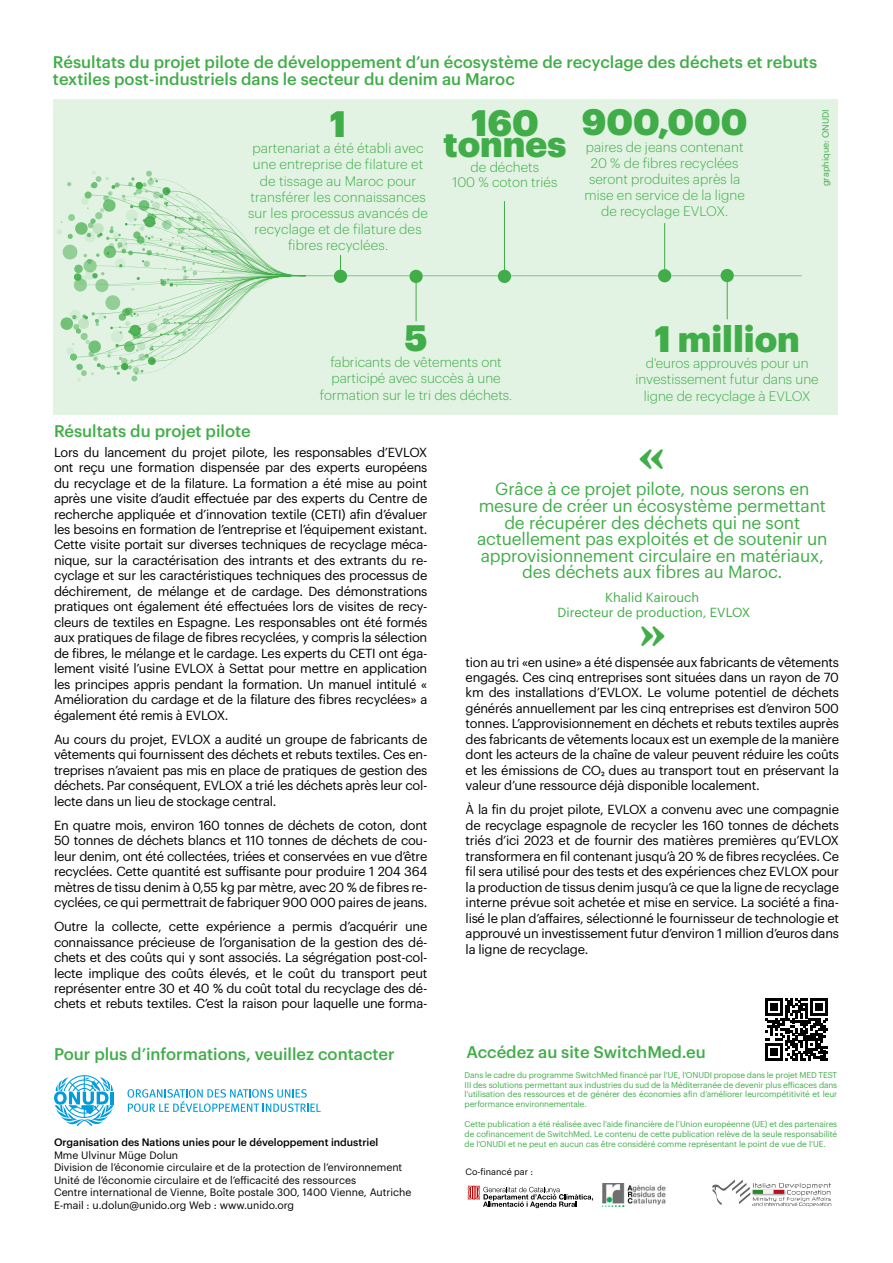
<style>
.page{position:relative;width:893px;height:1263px;background:#fff}
.page>*{position:absolute;margin:0;border:0;box-sizing:border-box;transform-origin:0 0}
.t1{font:700 49.5px "Mercury Text G1";color:#41ad49}
.t2{font:900 36px "Graphik";color:#41ad49}
.t3{font:17.25px/33px "Graphik";letter-spacing:-.01em;color:#41ad49;text-align:center}
.t4{font:500 16.5px/17.1px "Graphik";color:#41ad49}
.t5{font:300 13.5px/16.2px "Graphik";letter-spacing:.005em;color:#41ad49;text-align:center}
.t6{font:12.9px/15.5px "Graphik";letter-spacing:-.02em;color:#000;text-align:justify}
.t7{font:12.9px/15.5px "Graphik";color:#41ad49;text-align:center}
.t8{font:10.5px/12.6px "Graphik";color:#000}
.t9{font:500 10.5px "Graphik";color:#000}
.t10{font:9px "Graphik";color:#41ad49}
.t11{font:9px "Graphik";color:#000}
.t12{font:8.25px/9.9px "Graphik";letter-spacing:-.01em;color:#41ad49;text-align:justify}
</style>
<div class="page">
<svg style="left:127px;top:1089px;width:194px;height:23px"></svg>
<svg style="left:54px;top:1075px;width:60px;height:51px"></svg>
<svg style="left:468px;top:1185px;width:125px;height:23px"></svg>
<svg style="left:765px;top:998px;width:63px;height:63px"></svg>
<img style="left:602px;top:1183px;width:64px;height:24px">
<svg style="left:712px;top:1179px;width:119px;height:28px"></svg>
<div style="left:53px;top:100px;width:785px;height:315px;background:#e2f2e3"></div>
<svg style="left:57px;top:170px;width:745px;height:212px"></svg>
<p class="t4" style="left:53px;top:52px;width:766px">Résultats du projet pilote de développement d’un écosystème de recyclage des déchets et rebuts textiles post-industriels dans le secteur du denim au Maroc</p>
<h2 class="t2" style="left:471px;top:94px;width:69px">160</h2>
<p class="t5" style="left:452px;top:158px;width:107px;line-height:15px">de déchets<br>100 % coton triés</p>
<h2 class="t2" style="left:330px;top:96px;width:18px">1</h2>
<p class="t5" style="left:248px;top:139px;width:181px">partenariat a été établi avec une entreprise de filature et de tissage au Maroc pour transférer les connaissances sur les processus avancés de recyclage et de filature des fibres recyclées.</p>
<h2 class="t2" style="left:443px;top:115px;width:124px">tonnes</h2>
<h2 class="t2" style="left:582px;top:94px;width:167px">900,000</h2>
<p class="t5" style="left:584px;top:138px;width:162px">paires de jeans contenant<br>20 % de fibres recyclées seront produites après la mise en service de la ligne de recyclage EVLOX.</p>
<p class="t10" style="left:819px;top:186px;width:79px;rotate:-90deg">graphique: ONUDI</p>
<h2 class="t2" style="left:405px;top:310px;width:25px">5</h2>
<p class="t5" style="left:320px;top:353px;width:194px">fabricants de vêtements ont participé avec succès à une formation sur le tri des déchets.</p>
<h2 class="t2" style="left:654px;top:311px;width:147px">1 million</h2>
<p class="t5" style="left:636px;top:354px;width:185px">d'euros approuvés pour un investissement futur dans une ligne de recyclage à EVLOX</p>
<p class="t4" style="left:54px;top:421px;width:198px">Résultats du projet pilote</p>
<p class="t6" style="left:54px;top:443px;width:375px">Lors du lancement du projet pilote, les responsables d’EVLOX ont reçu une formation dispensée par des experts européens du recyclage et de la filature. La formation a été mise au point après une visite d’audit effectuée par des experts du Centre de recherche appliquée et d’innovation textile (CETI) afin d’évaluer les besoins en formation de ’lentreprise et ’léquipement existant.</p>
<p class="t6" style="left:54px;top:567px;width:375px">cyclage et sur les caractéristiques techniques des processus de</p>
<p class="t6" style="left:54px;top:536px;width:375px">Cette visite portait sur diverses techniques de recyclage méca-</p>
<p class="t6" style="left:54px;top:582px;width:375px">déchirement, de mélange et de cardage. Des démonstrations</p>
<p class="t6" style="left:54px;top:613px;width:375px">cleurs de textiles en Espagne. Les responsables ont été formés</p>
<p class="t6" style="left:54px;top:551px;width:375px">nique, sur la caractérisation des intrants et des extrants du re-</p>
<p class="t6" style="left:54px;top:598px;width:375px">pratiques ont également été effectuées lors de visites de recy-</p>
<p class="t6" style="left:54px;top:629px;width:375px">aux pratiques de filage de fibres recyclées y, compris la sélection</p>
<p class="t6" style="left:54px;top:660px;width:375px">lement visité ’l usine EVLOX à Settat pour mettre en application</p>
<p class="t6" style="left:54px;top:644px;width:375px">de fibres le, mélange et le cardage. Les experts du CETI ont éga-</p>
<p class="t6" style="left:54px;top:675px;width:375px">les principes appris pendant la formation. Un manuel intitulé » Amélioration du cardage et de la filature des fibres recyclées» a également été remis à EVLOX.</p>
<p class="t6" style="left:54px;top:730px;width:375px">Au cours du projet, EVLOX a audité un groupe de fabricants de</p>
<p class="t6" style="left:54px;top:761px;width:375px">treprises ’navaient pas mis en place de pratiques de gestion des</p>
<p class="t6" style="left:54px;top:746px;width:375px">vêtements qui fournissent des déchets et rebuts textiles. Ces en-</p>
<p class="t6" style="left:54px;top:792px;width:224px">lecte dans un lieu de stockage central.</p>
<p class="t6" style="left:54px;top:777px;width:375px">déchets. Par conséquent, EVLOX a trié les déchets après leur col-</p>
<p class="t6" style="left:54px;top:816px;width:375px">En quatre mois, environ 160 tonnes de déchets de coton, dont</p>
<p class="t6" style="left:54px;top:847px;width:375px">leur denim, ont été collectées, triées et conservées en vue d’être</p>
<p class="t6" style="left:54px;top:832px;width:375px">50 tonnes de déchets blancs et 110 tonnes de déchets de cou-</p>
<p class="t6" style="left:54px;top:863px;width:375px">recyclées. Cette quantité est suffisante pour produire 1 204 364</p>
<p class="t6" style="left:54px;top:893px;width:375px">cyclées, ce qui permettrait de fabriquer 900 000 paires de jeans.</p>
<p class="t6" style="left:54px;top:878px;width:375px">mètres de tissu denim à 0,55 kg par mètre, avec 20 % de fibres re-</p>
<p class="t6" style="left:405px;top:917px;width:24px">une</p>
<p class="t6" style="left:95px;top:917px;width:12px">la</p>
<p class="t6" style="left:112px;top:917px;width:51px">collecte,</p>
<p class="t6" style="left:340px;top:917px;width:60px">d’acquérir</p>
<p class="t6" style="left:206px;top:917px;width:66px">expérience</p>
<p class="t6" style="left:292px;top:917px;width:42px">permis</p>
<p class="t6" style="left:54px;top:917px;width:35px">Outre</p>
<p class="t6" style="left:54px;top:964px;width:375px">lecte implique des coûts élevés, et le coût du transport peut</p>
<p class="t6" style="left:169px;top:917px;width:32px">cette</p>
<p class="t6" style="left:278px;top:917px;width:8px">a</p>
<p class="t6" style="left:54px;top:933px;width:375px">connaissance précieuse de ’lorganisation de la gestion des dé-</p>
<p class="t6" style="left:54px;top:948px;width:375px">chets et des coûts qui y sont associés. La ségrégation post-col-</p>
<p class="t6" style="left:54px;top:979px;width:375px">représenter entre 30 et 40 % du coût total du recyclage des dé-</p>
<p class="t6" style="left:54px;top:995px;width:375px">chets et rebuts textiles C. ’est la raison pour laquelle une forma-</p>
<p class="t4" style="left:54px;top:1044px;width:342px">Pour plus d’informations, veuillez contacter</p>
<p class="t9" style="left:54px;top:1134px;width:326px">Organisation des Nations unies pour le développement industriel</p>
<p class="t8" style="left:54px;top:1147px;width:359px">Mme Ulvinur Müge Dolun<br>Division de ’léconomie circulaire et de la protection de ’lenvironnement Unité de ’léconomie circulaire et de ’lefficacité des ressources<br>Centre international de Vienne, Boîte postale 300, 1400 Vienne, Autriche -E mail .u: dolun@unido.org Web : www.unido.org</p>
<h1 class="t1" style="left:639px;top:424px;width:29px">»</h1>
<h3 class="t3" style="left:479px;top:488px;width:349px">mesure de créer un écosystème permettant</h3>
<h3 class="t3" style="left:495px;top:471px;width:316px">Grâce à ce projet pilote, nous serons en de récupérer des déchets qui ne sont</h3>
<h3 class="t3" style="left:477px;top:521px;width:352px">actuellement pas exploités et de soutenir un des déchets aux fibres au Maroc.</h3>
<h3 class="t3" style="left:481px;top:537px;width:345px">approvisionnement circulaire en matériaux,</h3>
<p class="t7" style="left:558px;top:588px;width:194px">Khalid Kairouch<br>Directeur de production, EVLOX</p>
<h1 class="t1" style="left:639px;top:601px;width:29px">«</h1>
<p class="t6" style="left:466px;top:653px;width:375px">tion au tri «en usine» a été dispensée aux fabricants de vêtements</p>
<p class="t6" style="left:466px;top:668px;width:375px">engagés. Ces cinq entreprises sont situées dans un rayon de 70 km des installations d’EVLOX. Le volume potentiel de déchets générés annuellement par les cinq entreprises est d’environ 500 tonnes ’L. approvisionnement en déchets et rebuts textiles auprès des fabricants de vêtements locaux est un exemple de la manière dont les acteurs de la chaîne de valeur peuvent réduire les coûts et les émissions de CO2 dues au transport tout en préservant la valeur d’une ressource déjà disponible localement.</p>
<p class="t6" style="left:466px;top:801px;width:375px">À la fin du projet pilote, EVLOX a convenu avec une compagnie de recyclage espagnole de recycler les 160 tonnes de déchets triés d’ici 2023 et de fournir des matières premières qu’EVLOX transformera en fil contenant jusqu à’ 20 % de fibres recyclées. Ce fil sera utilisé pour des tests et des expériences chez EVLOX pour la production de tissus denim jusquà’ ce que la ligne de recyclage</p>
<p class="t6" style="left:466px;top:909px;width:375px">lisé le plan d’affaires, sélectionné le fournisseur de technologie et</p>
<p class="t6" style="left:466px;top:894px;width:375px">interne prévue soit achetée et mise en service. La société a fina-</p>
<p class="t6" style="left:466px;top:925px;width:375px">approuvé un investissement futur d’environ 1 million d’euros dans la ligne de recyclage.</p>
<p class="t4" style="left:466px;top:1042px;width:241px">Accédez au site SwitchMed.eu</p>
<p class="t12" style="left:465px;top:1069px;width:374px">Dans le cadre du programme SwitchMed financé par ’l UE ’l, ONUDI propose dans le projet MED TEST III des solutions permettant aux industries du sud de la Méditerranée de devenir plus efficaces dans ’l utilisation des ressources et de générer des économies afin d’améliorer leurcompétitivité et leur performance environnementale.</p>
<p class="t12" style="left:465px;top:1118px;width:374px">Cette publication a été réalisée avec ’l aide financière de ’l Union européenne (UE) et des partenaires de cofinancement de SwitchMed. Le contenu de cette publication relève de la seule responsabilité de ’l ONUDI et ne peut en aucun cas être considéré comme représentant le point de vue de ’l UE.</p>
<p class="t11" style="left:466px;top:1165px;width:69px">Co-financé par :</p>
</div>
